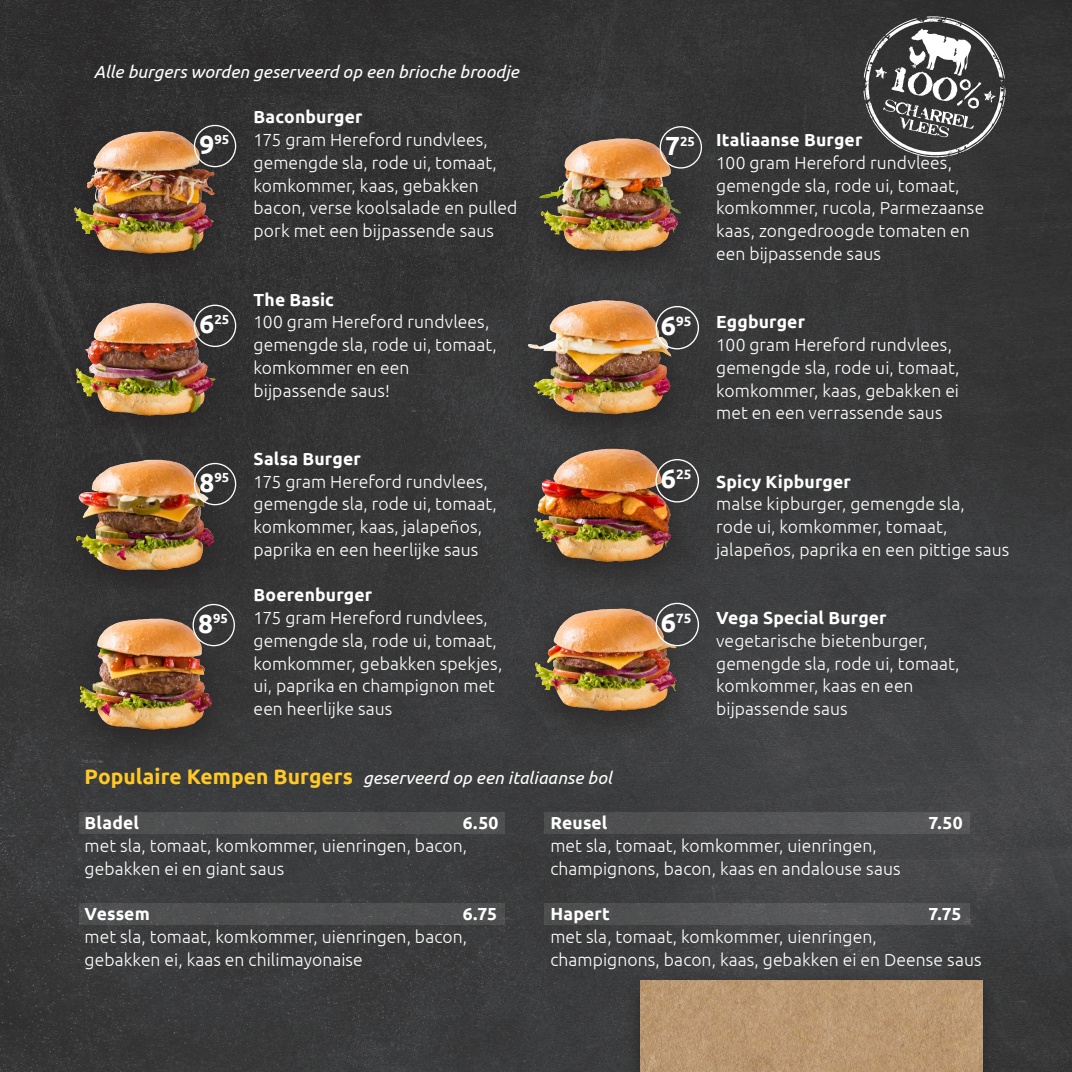
<style>
.page{position:relative;width:1072px;height:1072px;background:#fff}
.page>*{position:absolute;margin:0;border:0;box-sizing:border-box;transform-origin:0 0}
.body{font:300 17.5px/22.8px "Ubuntu";letter-spacing:.005em;color:#fff}
.body-2{font:700 17.5px "Ubuntu";letter-spacing:.01em;color:#fff}
.body-3{font:italic 17.5px "Ubuntu";letter-spacing:.005em;color:#fff}
.t1{font:700 13.47px "Ubuntu";color:#fff}
.t2{font:700 13.12px "Ubuntu";color:#fff}
.s1{font-size:26.25px}
.s2{font-size:26.95px}
.s3{font-weight:700;font-style:normal;font-size:21px;color:#fec927}
</style>
<div class="page">
<div style="left:0;top:0;width:1071px;height:1071px;background:linear-gradient(to bottom,#333233,#3f4041)"></div>
<svg style="left:863px;top:16px;width:142px;height:141px;background:#626162"></svg>
<div style="left:58px;top:286px;width:181px;height:166px;background:#323132"></div>
<img style="left:58px;top:295px;width:183px;height:135px">
<div style="left:58px;top:114px;width:181px;height:169px;background:#302f30"></div>
<img style="left:58px;top:125px;width:183px;height:135px">
<div style="left:58px;top:442px;width:181px;height:164px;background:#343434"></div>
<img style="left:58px;top:448px;width:183px;height:136px">
<div style="left:58px;top:601px;width:179px;height:164px;background:#373738"></div>
<img style="left:58px;top:606px;width:183px;height:135px">
<div style="left:194px;top:125px;width:42px;height:42px;border:1px solid #fff;border-radius:50%"></div>
<div style="left:194px;top:304px;width:42px;height:43px;border:1px solid #fff;border-radius:50%"></div>
<div style="left:194px;top:463px;width:42px;height:42px;border:1px solid #fff;border-radius:50%"></div>
<div style="left:192px;top:604px;width:43px;height:42px;border:1px solid #fff;border-radius:50%"></div>
<div style="left:515px;top:432px;width:181px;height:167px;background:#3b3b3c"></div>
<img style="left:515px;top:440px;width:189px;height:137px">
<div style="left:515px;top:591px;width:186px;height:157px;background:#3d3d3e"></div>
<img style="left:518px;top:590px;width:186px;height:141px">
<div style="left:515px;top:283px;width:180px;height:168px;background:#38393a"></div>
<img style="left:515px;top:291px;width:189px;height:138px">
<div style="left:655px;top:459px;width:44px;height:43px;border:1px solid #fff;border-radius:50%"></div>
<div style="left:655px;top:306px;width:44px;height:43px;border:1px solid #fff;border-radius:50%"></div>
<div style="left:655px;top:602px;width:44px;height:44px;border:1px solid #fff;border-radius:50%"></div>
<div style="left:523px;top:121px;width:181px;height:167px;background:#39393a"></div>
<img style="left:523px;top:134px;width:184px;height:135px">
<div style="left:659px;top:126px;width:43px;height:43px;border:1px solid #fff;border-radius:50%"></div>
<div style="left:79px;top:812px;width:426px;height:21px;background:#4f5050"></div>
<div style="left:79px;top:903px;width:426px;height:21px;background:#4f5050"></div>
<div style="left:544px;top:812px;width:425px;height:21px;background:#525354"></div>
<div style="left:544px;top:903px;width:425px;height:21px;background:#545556"></div>
<div style="left:623px;top:968px;width:376px;height:103px;background:#3c3c3d"></div>
<img style="left:640px;top:980px;width:342px;height:91px">
<p class="body-3" style="left:94px;top:61px;width:426px">Alle burgers worden geserveerd op een brioche broodje</p>
<p class="t2" style="left:199px;top:132px;width:31px"><span class="s1">9</span>95</p>
<p class="t2" style="left:199px;top:311px;width:31px"><span class="s1">6</span>25</p>
<p class="t2" style="left:199px;top:470px;width:31px"><span class="s1">8</span>95</p>
<p class="t2" style="left:198px;top:610px;width:31px"><span class="s1">8</span>95</p>
<p class="body-2" style="left:253px;top:107px;width:110px">Baconburger</p>
<p class="body" style="left:253px;top:128px;width:236px">175 gram Hereford rundvlees,</p>
<p class="body" style="left:253px;top:151px;width:245px">gemengde sla, rode ui, tomaat,</p>
<p class="body" style="left:253px;top:174px;width:227px">komkommer, kaas, gebakken</p>
<p class="body" style="left:253px;top:196px;width:265px">bacon, verse koolsalade en pulled</p>
<p class="body" style="left:253px;top:219px;width:242px">pork met een bijpassende saus</p>
<p class="body-2" style="left:253px;top:289px;width:82px">The Basic</p>
<p class="body" style="left:253px;top:310px;width:237px">100 gram Hereford rundvlees,</p>
<p class="body" style="left:253px;top:333px;width:245px">gemengde sla, rode ui, tomaat,</p>
<p class="body" style="left:253px;top:356px;width:157px">komkommer en een</p>
<p class="body" style="left:253px;top:378px;width:138px">bijpassende saus!</p>
<p class="body-2" style="left:253px;top:448px;width:109px">Salsa Burger</p>
<p class="body" style="left:253px;top:469px;width:236px">175 gram Hereford rundvlees,</p>
<p class="body" style="left:253px;top:492px;width:245px">gemengde sla, rode ui, tomaat,</p>
<p class="body" style="left:253px;top:515px;width:230px">komkommer, kaas, jalapeños,</p>
<p class="body" style="left:253px;top:538px;width:226px">paprika en een heerlijke saus</p>
<p class="body-2" style="left:253px;top:584px;width:120px">Boerenburger</p>
<p class="body" style="left:253px;top:606px;width:236px">175 gram Hereford rundvlees,</p>
<p class="body" style="left:253px;top:629px;width:245px">gemengde sla, rode ui, tomaat,</p>
<p class="body" style="left:253px;top:651px;width:250px">komkommer, gebakken spekjes,</p>
<p class="body" style="left:253px;top:674px;width:243px">ui, paprika en champignon met</p>
<p class="body" style="left:253px;top:697px;width:140px">een heerlijke saus</p>
<p class="t2" style="left:665px;top:133px;width:31px"><span class="s1">7</span>25</p>
<p class="body-2" style="left:716px;top:129px;width:148px">Italiaanse Burger</p>
<p class="body" style="left:716px;top:151px;width:237px">100 gram Hereford rundvlees,</p>
<p class="body" style="left:716px;top:174px;width:245px">gemengde sla, rode ui, tomaat,</p>
<p class="body" style="left:716px;top:196px;width:269px">komkommer, rucola, Parmezaanse kaas, zongedroogde tomaten en</p>
<p class="body" style="left:716px;top:242px;width:166px">een bijpassende saus</p>
<p class="t1" style="left:661px;top:313px;width:32px"><span class="s2">6</span>95</p>
<p class="body-2" style="left:716px;top:311px;width:90px">Eggburger</p>
<p class="body" style="left:716px;top:333px;width:237px">100 gram Hereford rundvlees,</p>
<p class="body" style="left:716px;top:356px;width:245px">gemengde sla, rode ui, tomaat,</p>
<p class="body" style="left:716px;top:378px;width:244px">komkommer, kaas, gebakken ei</p>
<p class="body" style="left:716px;top:401px;width:228px">met en een verrassende saus</p>
<p class="t1" style="left:661px;top:466px;width:32px"><span class="s2">6</span>25</p>
<p class="body-2" style="left:716px;top:471px;width:136px">Spicy Kipburger</p>
<p class="body" style="left:716px;top:492px;width:250px">malse kipburger, gemengde sla,</p>
<p class="body" style="left:716px;top:515px;width:233px">rode ui, komkommer, tomaat,</p>
<p class="body" style="left:716px;top:538px;width:295px">jalapeños, paprika en een pittige saus</p>
<p class="t1" style="left:661px;top:609px;width:32px"><span class="s2">6</span>75</p>
<p class="body-2" style="left:716px;top:607px;width:172px">Vega Special Burger</p>
<p class="body" style="left:716px;top:629px;width:213px">vegetarische bietenburger,</p>
<p class="body" style="left:716px;top:651px;width:245px">gemengde sla, rode ui, tomaat,</p>
<p class="body" style="left:716px;top:674px;width:199px">komkommer, kaas en een</p>
<p class="body" style="left:716px;top:697px;width:133px">bijpassende saus</p>
<p class="body-3" style="left:85px;top:766px;width:529px"><span class="s3">Populaire Kempen Burgers</span> geserveerd op een italiaanse bol</p>
<p class="body-2" style="left:85px;top:812px;width:56px">Bladel</p>
<p class="body-2" style="left:463px;top:812px;width:37px">6.50</p>
<p class="body" style="left:85px;top:833px;width:384px">met sla, tomaat, komkommer, uienringen, bacon,</p>
<p class="body" style="left:85px;top:856px;width:201px">gebakken ei en giant saus</p>
<p class="body-2" style="left:85px;top:903px;width:67px">Vessem</p>
<p class="body-2" style="left:463px;top:903px;width:36px">6.75</p>
<p class="body" style="left:85px;top:924px;width:384px">met sla, tomaat, komkommer, uienringen, bacon,</p>
<p class="body" style="left:85px;top:947px;width:280px">gebakken ei, kaas en chilimayonaise</p>
<p class="body-2" style="left:550px;top:812px;width:59px">Reusel</p>
<p class="body-2" style="left:928px;top:812px;width:36px">7.50</p>
<p class="body" style="left:550px;top:833px;width:328px">met sla, tomaat, komkommer, uienringen,</p>
<p class="body" style="left:550px;top:856px;width:351px">champignons, bacon, kaas en andalouse saus</p>
<p class="body-2" style="left:550px;top:903px;width:61px">Hapert</p>
<p class="body-2" style="left:928px;top:903px;width:34px">7.75</p>
<p class="body" style="left:550px;top:924px;width:328px">met sla, tomaat, komkommer, uienringen,</p>
<p class="body" style="left:550px;top:947px;width:432px">champignons, bacon, kaas, gebakken ei en Deense saus</p>
</div>
